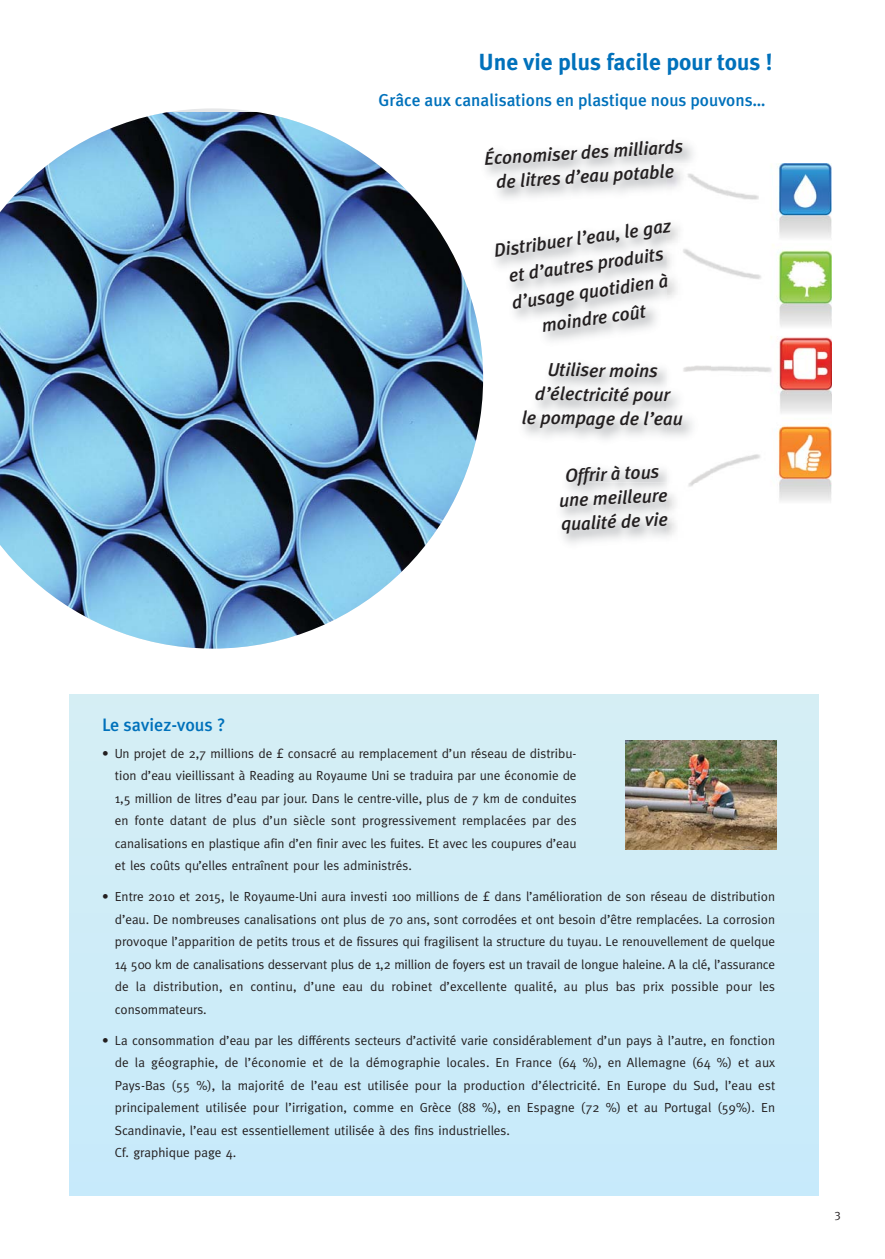
<style>
.page{position:relative;width:885px;height:1259px;background:#fff}
.page>*{position:absolute;margin:0;border:0;box-sizing:border-box;transform-origin:0 0}
.t1{font:700 23.25px "Meta Plus";color:#0071bb}
.t2{font:italic 500 18.75px/24px "Meta Plus";color:#231f20;text-align:center}
.t3{font:500 18px "Meta Plus";color:#0071bb}
.t4{font:500 17.25px "Meta Plus";color:#0071bb}
.t5{font:13.2px/22.5px "Meta";color:#231f20;text-align:justify}
.t6{font:12px "Meta";color:#231f20}
</style>
<div class="page">
<div style="left:69px;top:694px;width:749px;height:501px;background:#ceecf8"></div>
<img style="left:711px;top:163px;width:120px;height:339px">
<img style="left:666px;top:163px;width:62px;height:191px">
<img style="left:666px;top:190px;width:42px;height:27px">
<img style="left:666px;top:445px;width:104px;height:92px">
<img style="left:666px;top:448px;width:44px;height:35px">
<img style="left:0;top:112px;width:483px;height:536px">
<img style="left:625px;top:740px;width:151px;height:110px">
<h1 class="t1" style="left:478px;top:51px;width:296px">Une vie plus facile pour tous !</h1>
<h3 class="t4" style="left:378px;top:93px;width:388px">Grâce aux canalisations en plastique nous pouvons…</h3>
<h2 class="t2" style="left:483px;top:149px;width:201px;rotate:-4deg">Économiser des milliards de litres d’eau potable</h2>
<h2 class="t2" style="left:492px;top:239px;width:180px;line-height:27px;rotate:-8deg">Distribuer l’eau, le gaz et d’autres produits d’usage quotidien à moindre coût</h2>
<h2 class="t2" style="left:521px;top:360px;width:163px">Utiliser moins d’électricité pour<br>le pompage de l’eau</h2>
<h2 class="t2" style="left:557px;top:466px;width:110px;rotate:-3deg">Offrir à tous une meilleure qualité de vie</h2>
<h3 class="t3" style="left:102px;top:717px;width:125px">Le saviez-vous ?</h3>
<p class="t5" style="left:115px;top:743px;width:463px;text-indent:-13px">• Un projet de 2,7 millions de £ consacré au remplacement d’un réseau de distribu&shy;tion d’eau vieillissant à Reading au Royaume Uni se traduira par une économie de 1,5 million de litres d’eau par jour. Dans le centre-ville, plus de 7 km de conduites en fonte datant de plus d’un siècle sont progressivement remplacées par des canalisations en plastique afin d’en finir avec les fuites. Et avec les coupures d’eau et les coûts qu’elles entraînent pour les administrés.</p>
<p class="t5" style="left:115px;top:886px;width:661px;text-indent:-13px">• Entre 2010 et 2015, le Royaume-Uni aura investi 100 millions de £ dans l’amélioration de son réseau de distribution d’eau. De nombreuses canalisations ont plus de 70 ans, sont corrodées et ont besoin d’être remplacées. La corrosion provoque l’apparition de petits trous et de fissures qui fragilisent la structure du tuyau. Le renouvellement de quelque 14 500 km de canalisations desservant plus de 1,2 million de foyers est un travail de longue haleine. A la clé, l’assurance de la distribution, en continu, d’une eau du robinet d’excellente qualité, au plus bas prix possible pour les consommateurs.</p>
<p class="t5" style="left:115px;top:1030px;width:661px;text-align:left;text-indent:-13px">• La consommation d’eau par les différents secteurs d’activité varie considérablement d’un pays à l’autre, en fonction de la géographie, de l’économie et de la démographie locales. En France (64 %), en Allemagne (64 %) et aux Pays-Bas (55 %), la majorité de l’eau est utilisée pour la production d’électricité. En Europe du Sud, l’eau est principalement utilisée pour l’irrigation, comme en Grèce (88 %), en Espagne (72 %) et au Portugal (59%). En Scandinavie, l’eau est essentiellement utilisée à des fins industrielles.<br>Cf. graphique page 4.</p>
<p class="t6" style="left:834px;top:1209px;width:8px">3</p>
</div>
